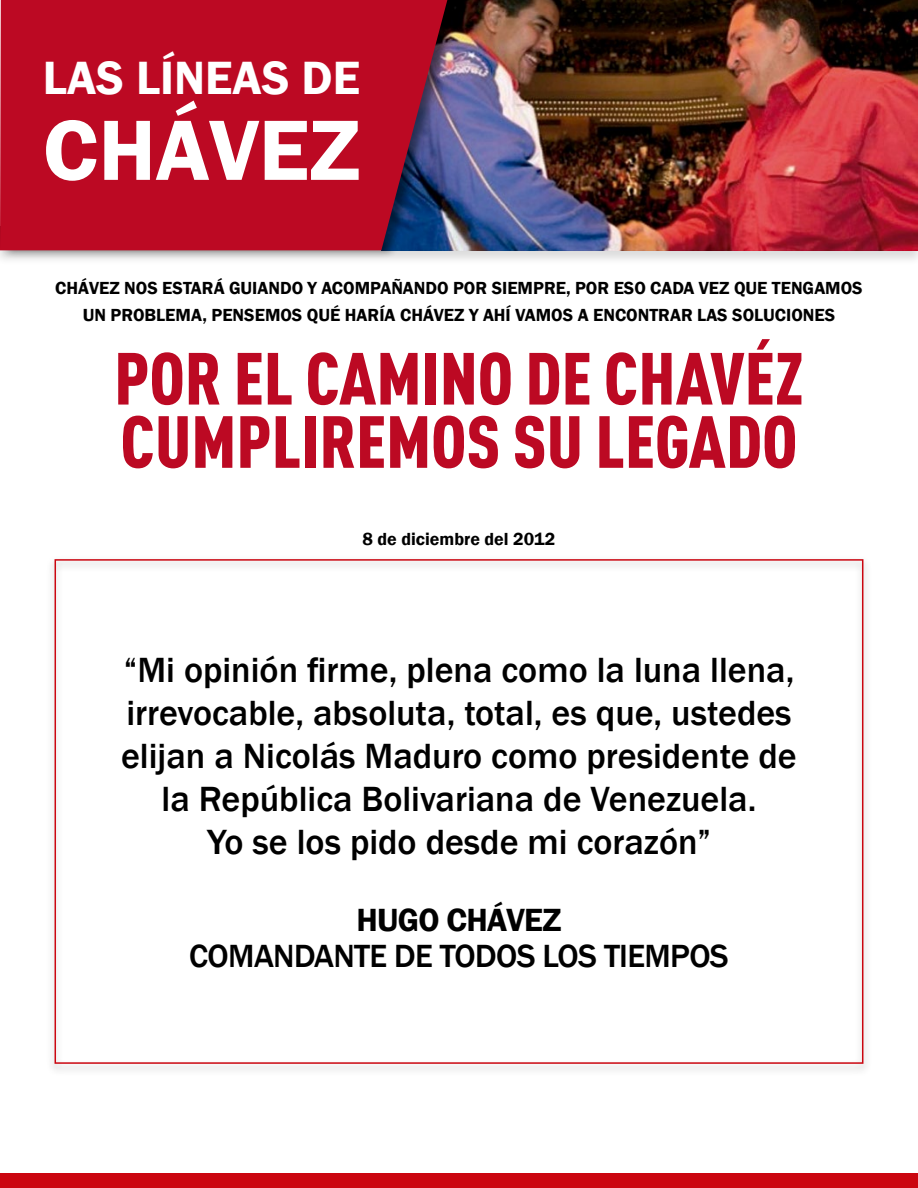
<style>
.page{position:relative;width:918px;height:1188px;background:#fff}
.page>*{position:absolute;margin:0;border:0;box-sizing:border-box;transform-origin:0 0}
.t1{font:600 88.5px "Franklin Gothic";color:#fff}
.t2{font:900 72.6px/63.3px "DIN Cond";color:#bc0923}
.t3{font:600 48px "Franklin Gothic";color:#fff}
.t4{font:500 36px/43.2px "Franklin Gothic";color:#000;text-align:center}
.t5{font:500 33px "Franklin Gothic";letter-spacing:-.02em;color:#000}
.t6{font:600 33px "Franklin Gothic";letter-spacing:-.02em;color:#000}
.t7{font:600 18px/27px "Franklin Gothic";color:#000;text-align:center}
</style>
<div class="page">
<div style="left:0;top:227px;width:918px;height:39px;background:#000;opacity:.14"></div>
<img style="left:468px;top:0;width:450px;height:250px">
<div style="left:0;top:0;width:468px;height:259px;background:#000;opacity:.48"></div>
<svg style="left:0;top:0;width:447px;height:250px;background:#b10d29"></svg>
<div style="left:0;top:1174px;width:918px;height:14px;background:#cb0610"></div>
<h3 class="t3" style="left:43px;top:49px;width:319px">LAS LÍNEAS DE</h3>
<h1 class="t1" style="left:43px;top:96px;width:319px">CHÁVEZ</h1>
<p class="t7" style="left:55px;top:275px;width:809px">CHÁVEZ NOS ESTARÁ GUIANDO Y ACOMPAÑANDO POR SIEMPRE, POR ESO CADA VEZ QUE TENGAMOS<br>UN PROBLEMA, PENSEMOS QUÉ HARÍA CHÁVEZ Y AHÍ VAMOS A ENCONTRAR LAS SOLUCIONES</p>
<h2 class="t2" style="left:114px;top:345px;width:691px">POR EL CAMINO DE CHAVÉZ<br>CUMPLIREMOS SU LEGADO</h2>
<p class="t7" style="left:363px;top:525px;width:194px">8 de diciembre del 2012</p>
<p class="t4" style="left:121px;top:648px;width:677px">“Mi opinión firme, plena como la luna llena, irrevocable, absoluta, total, es que, ustedes elijan a Nicolás Maduro como presidente de la República Bolivariana de Venezuela.<br>Yo se los pido desde mi corazón”</p>
<p class="t6" style="left:356px;top:900px;width:207px">HUGO CHÁVEZ</p>
<p class="t5" style="left:189px;top:935px;width:541px">COMANDANTE DE TODOS LOS TIEMPOS</p>
</div>
